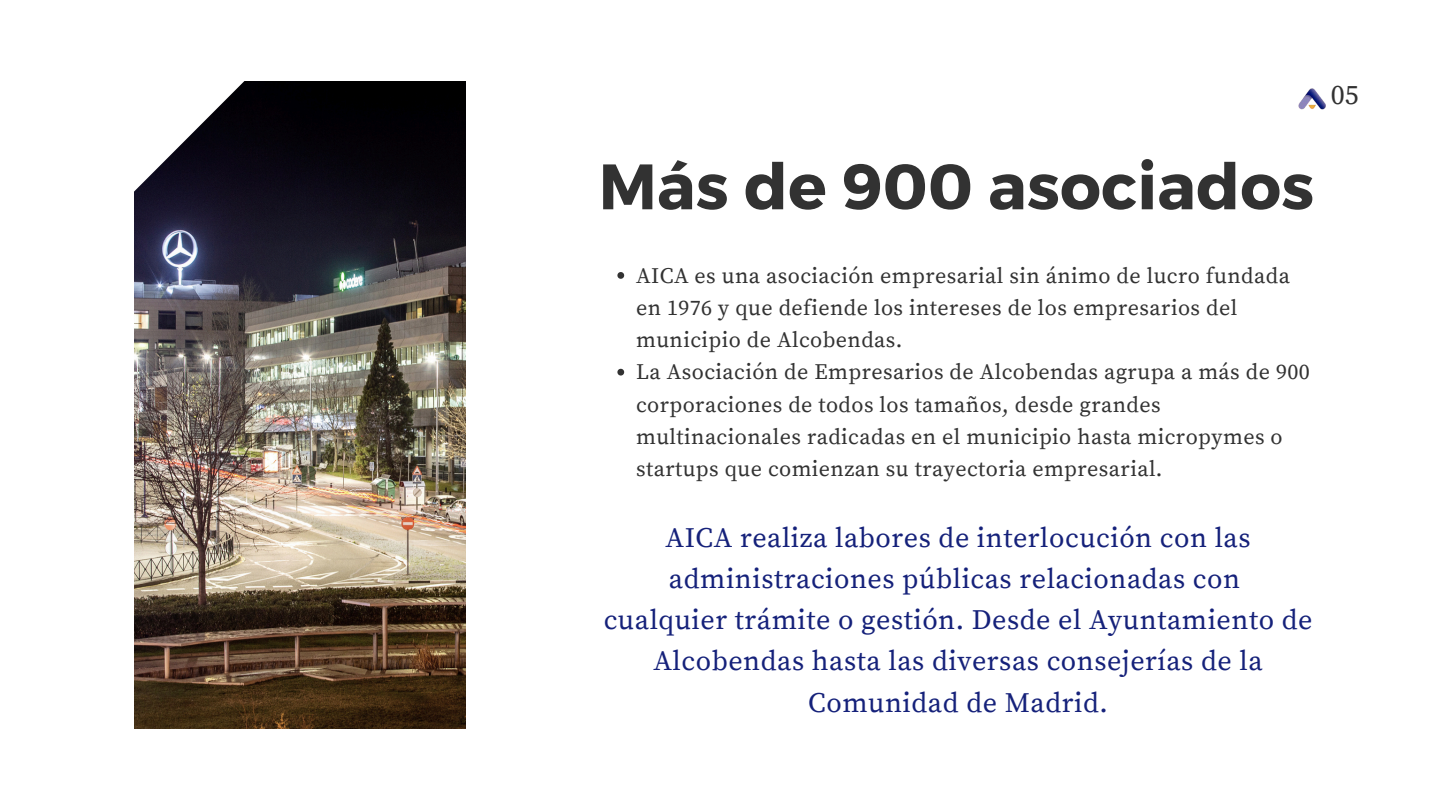
<style>
.page{position:relative;width:1440px;height:810px;background:#fff}
.page>*{position:absolute;margin:0;border:0;box-sizing:border-box;transform-origin:0 0}
.t1{font:700 64px "Montserrat";letter-spacing:.005em;color:#323232}
.t2{font:28px/41.2px "Source Serif Pro";letter-spacing:.02em;color:#15217a;text-align:center}
.t3{font:28px "Source Serif Pro";color:#323232}
.t4{font:22px/32.2px "Source Serif Pro";letter-spacing:.02em;color:#323232}
</style>
<div class="page">
<img style="left:134px;top:81px;width:332px;height:648px">
<svg style="left:134px;top:81px;width:120px;height:119px"></svg>
<svg style="left:617px;top:272px;width:7px;height:7px"></svg>
<svg style="left:617px;top:369px;width:7px;height:7px"></svg>
<img style="left:1299px;top:89px;width:27px;height:20px">
<p class="t3" style="left:1331px;top:78px;width:29px">05</p>
<p class="t1" style="left:599px;top:145px;width:717px">Más de 900 asociados</p>
<p class="t4" style="left:636px;top:260px;width:655px">AICA es una asociación empresarial sin ánimo de lucro fundada en 1976 y que defiende los intereses de los empresarios del municipio de Alcobendas.</p>
<h1 class="t4" style="left:636px;top:357px;width:675px">La Asociación de Empresarios de Alcobendas agrupa a más de 900 corporaciones de todos los tamaños, desde grandes multinacionales radicadas en el municipio hasta micropymes o startups que comienzan su trayectoria empresarial.</h1>
<p class="t2" style="left:604px;top:518px;width:710px">AICA realiza labores de interlocución con las administraciones públicas relacionadas con<br>cualquier trámite o gestión. Desde el Ayuntamiento de Alcobendas hasta las diversas consejerías de la Comunidad de Madrid.</p>
</div>
